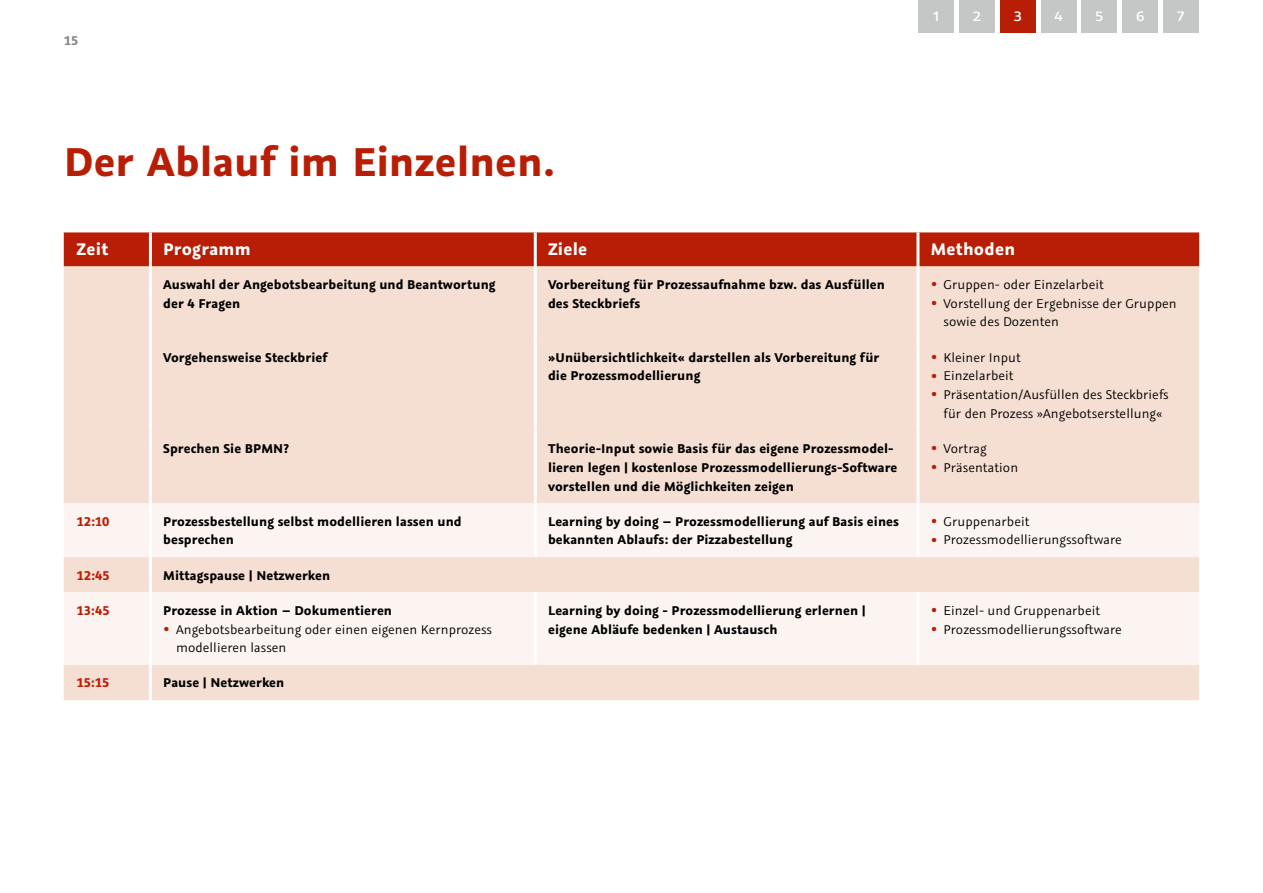
<style>
.page{position:relative;width:1263px;height:893px;background:#fff}
.page>*{position:absolute;margin:0;border:0;box-sizing:border-box;transform-origin:0 0}
.t1{font:700 45px "Graublau Sans";letter-spacing:.005em;color:#b81e06}
.t2{font:19.35px "Graublau Sans";color:#fff}
.t3{font:700 18.75px "Graublau Sans";letter-spacing:.01em;color:#fff}
.t4{font:700 14.25px/18.8px "Graublau Sans";letter-spacing:.005em;color:#000}
.t5{font:14.25px/18.8px "Graublau Sans";letter-spacing:.005em;color:#000}
.t6{font:700 14.25px "Graublau Sans";letter-spacing:.005em;color:#b81e06}
.t7{font:700 14.25px "Graublau Sans";color:#878786}
.s1{font-weight:800;color:#b81e06}
</style>
<div class="page">
<div style="left:1163px;top:0;width:35px;height:32px;background:#c5c6c6"></div>
<div style="left:1041px;top:0;width:35px;height:32px;background:#c5c6c6"></div>
<div style="left:919px;top:0;width:35px;height:32px;background:#c5c6c6"></div>
<div style="left:1082px;top:0;width:35px;height:32px;background:#c5c6c6"></div>
<div style="left:959px;top:0;width:36px;height:32px;background:#c5c6c6"></div>
<div style="left:1122px;top:0;width:36px;height:32px;background:#c5c6c6"></div>
<div style="left:1000px;top:0;width:35px;height:32px;background:#b81e06"></div>
<div style="left:64px;top:232px;width:1135px;height:34px;background:#b81e06"></div>
<div style="left:64px;top:266px;width:1135px;height:434px;background:#f5ded2"></div>
<svg style="left:64px;top:503px;width:1135px;height:162px;fill:#fcf4f0"></svg>
<hr style="left:149px;top:232px;width:3px;height:34px;background:#fff">
<hr style="left:534px;top:232px;width:3px;height:34px;background:#fff">
<hr style="left:149px;top:266px;width:3px;height:73px;background:#fff">
<hr style="left:534px;top:266px;width:3px;height:73px;background:#fff">
<hr style="left:149px;top:339px;width:3px;height:92px;background:#fff">
<hr style="left:534px;top:339px;width:3px;height:92px;background:#fff">
<hr style="left:149px;top:431px;width:3px;height:72px;background:#fff">
<hr style="left:534px;top:431px;width:3px;height:72px;background:#fff">
<hr style="left:149px;top:503px;width:3px;height:54px;background:#fff">
<hr style="left:534px;top:503px;width:3px;height:54px;background:#fff">
<hr style="left:149px;top:557px;width:3px;height:35px;background:#fff">
<hr style="left:149px;top:592px;width:3px;height:73px;background:#fff">
<hr style="left:534px;top:592px;width:3px;height:73px;background:#fff">
<hr style="left:149px;top:665px;width:3px;height:35px;background:#fff">
<hr style="left:916px;top:232px;width:3px;height:34px;background:#fff">
<hr style="left:916px;top:266px;width:3px;height:73px;background:#fff">
<hr style="left:916px;top:339px;width:3px;height:92px;background:#fff">
<hr style="left:916px;top:431px;width:3px;height:72px;background:#fff">
<hr style="left:916px;top:503px;width:3px;height:54px;background:#fff">
<hr style="left:916px;top:592px;width:3px;height:73px;background:#fff">
<p class="t7" style="left:64px;top:31px;width:16px">15</p>
<h1 class="t1" style="left:64px;top:133px;width:493px">Der Ablauf im Einzelnen.</h1>
<h2 class="t2" style="left:933px;top:3px;width:8px">1</h2>
<h2 class="t2" style="left:972px;top:3px;width:11px">2</h2>
<h2 class="t2" style="left:1014px;top:3px;width:10px">3</h2>
<h2 class="t2" style="left:1054px;top:3px;width:10px">4</h2>
<h2 class="t2" style="left:1095px;top:3px;width:10px">5</h2>
<h2 class="t2" style="left:1136px;top:3px;width:11px">6</h2>
<h2 class="t2" style="left:1177px;top:3px;width:9px">7</h2>
<h3 class="t3" style="left:77px;top:236px;width:33px">Zeit</h3>
<h3 class="t3" style="left:163px;top:236px;width:89px">Programm</h3>
<h3 class="t3" style="left:548px;top:236px;width:41px">Ziele</h3>
<h3 class="t3" style="left:931px;top:236px;width:86px">Methoden</h3>
<p class="t4" style="left:163px;top:275px;width:334px">Auswahl der Angebotsbearbeitung und Beantwortung der 4 Fragen</p>
<p class="t4" style="left:548px;top:275px;width:338px">Vorbereitung für Prozessaufnahme bzw. das Ausfüllen des Steckbriefs</p>
<p class="t5" style="left:931px;top:275px;width:175px"><span class="s1">•</span> Gruppen- oder Einzelarbeit</p>
<p class="t5" style="left:943px;top:294px;width:235px;text-indent:-13px"><span class="s1">•</span> Vorstellung der Ergebnisse der Gruppen sowie des Dozenten</p>
<p class="t4" style="left:163px;top:348px;width:166px">Vorgehensweise Steckbrief</p>
<p class="t4" style="left:548px;top:348px;width:333px">»Unübersichtlichkeit« darstellen als Vorbereitung für die Prozessmodellierung</p>
<p class="t5" style="left:931px;top:348px;width:92px"><span class="s1">•</span> Kleiner Input</p>
<p class="t5" style="left:931px;top:366px;width:84px"><span class="s1">•</span> Einzelarbeit</p>
<p class="t5" style="left:931px;top:385px;width:239px;text-align:center"><span class="s1">•</span> Präsentation/Ausfüllen des Steckbriefs für den Prozess »Angebotserstellung«</p>
<p class="t4" style="left:163px;top:439px;width:127px">Sprechen Sie BPMN?</p>
<p class="t4" style="left:548px;top:439px;width:351px">Theorie-Input sowie Basis für das eigene Prozessmodel&shy;lieren legen | kostenlose Prozessmodellierungs-Software vorstellen und die Möglichkeiten zeigen</p>
<p class="t5" style="left:931px;top:439px;width:58px"><span class="s1">•</span> Vortrag</p>
<p class="t5" style="left:931px;top:458px;width:89px"><span class="s1">•</span> Präsentation</p>
<p class="t6" style="left:77px;top:512px;width:34px">12:10</p>
<p class="t4" style="left:163px;top:512px;width:300px">Prozessbestellung selbst modellieren lassen und besprechen</p>
<p class="t4" style="left:548px;top:512px;width:352px">Learning by doing – Prozessmodellierung auf Basis eines bekannten Ablaufs: der Pizzabestellung</p>
<p class="t5" style="left:931px;top:512px;width:100px"><span class="s1">•</span> Gruppenarbeit</p>
<p class="t5" style="left:931px;top:531px;width:192px"><span class="s1">•</span> Prozessmodellierungssoftware</p>
<p class="t6" style="left:77px;top:566px;width:35px">12:45</p>
<p class="t4" style="left:163px;top:566px;width:168px">Mittagspause | Netzwerken</p>
<p class="t6" style="left:77px;top:601px;width:35px">13:45</p>
<p class="t4" style="left:163px;top:601px;width:230px">Prozesse in Aktion – Dokumentieren</p>
<p class="t5" style="left:176px;top:620px;width:318px;text-indent:-13px"><span class="s1">•</span> Angebotsbearbeitung oder einen eigenen Kernprozess modellieren lassen</p>
<p class="t6" style="left:77px;top:674px;width:34px">15:15</p>
<p class="t4" style="left:163px;top:673px;width:123px">Pause | Netzwerken</p>
<p class="t4" style="left:548px;top:601px;width:319px">Learning by doing - Prozessmodellierung erlernen | eigene Abläufe bedenken | Austausch</p>
<p class="t5" style="left:931px;top:601px;width:171px"><span class="s1">•</span> Einzel- und Gruppenarbeit</p>
<p class="t5" style="left:931px;top:620px;width:192px"><span class="s1">•</span> Prozessmodellierungssoftware</p>
</div>
